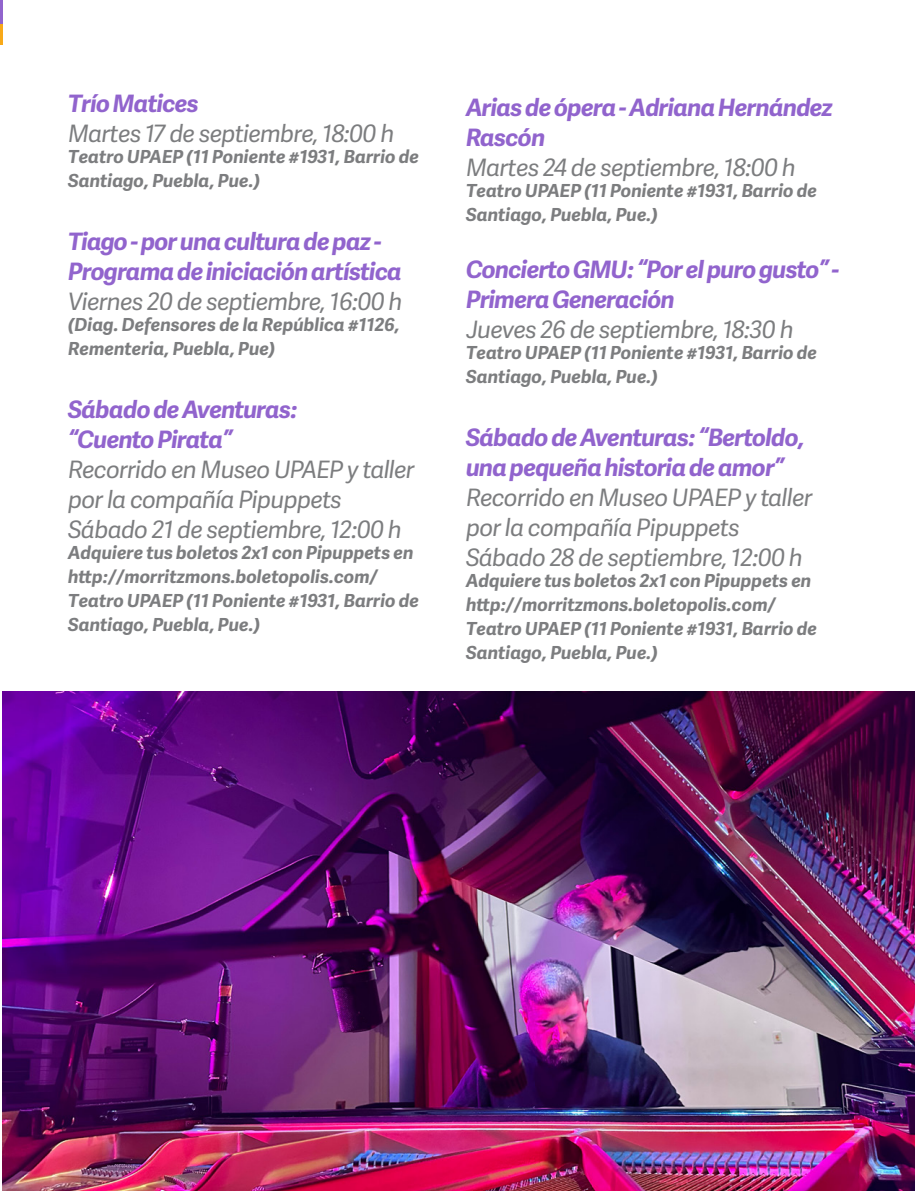
<style>
.page{position:relative;width:915px;height:1191px;background:#fff}
.page>*{position:absolute;margin:0;border:0;box-sizing:border-box;transform-origin:0 0}
.SUBS_T2{font:italic 24px/30px "Adelle Sans";letter-spacing:-.03em;color:#7c7d7f}
.SUBS_T2-2{font:italic 700 24px/30px "Adelle Sans";letter-spacing:-.03em;color:#9164cd}
.SUBS_T2-3{font:italic 700 18px/24px "Adelle Sans";color:#7c7d7f}
</style>
<div class="page">
<hr style="left:0;top:0;width:2px;height:45px;background:#f8a918">
<hr style="left:0;top:0;width:2px;height:23px;background:#9164cd">
<img style="left:2px;top:691px;width:912px;height:500px">
<p class="SUBS_T2-2" style="left:68px;top:87px;width:132px">Trío Matices</p>
<p class="SUBS_T2" style="left:68px;top:117px;width:328px">Martes 17 de septiembre, 18:00 h</p>
<p class="SUBS_T2-3" style="left:68px;top:144px;width:352px">Teatro UPAEP (11 Poniente #1931, Barrio de<br>Santiago, Puebla, Pue.)</p>
<p class="SUBS_T2-2" style="left:68px;top:225px;width:335px">Tiago - por una cultura de paz -<br>Programa de iniciación artística</p>
<p class="SUBS_T2" style="left:68px;top:285px;width:336px">Viernes 20 de septiembre, 16:00 h</p>
<p class="SUBS_T2-3" style="left:68px;top:312px;width:333px">(Diag. Defensores de la República #1126,<br>Rementeria, Puebla, Pue)</p>
<p class="SUBS_T2-2" style="left:68px;top:393px;width:231px">Sábado de Aventuras:</p>
<p class="SUBS_T2-2" style="left:68px;top:423px;width:166px">“Cuento Pirata”</p>
<p class="SUBS_T2" style="left:68px;top:453px;width:348px">Recorrido en Museo UPAEP y taller por la compañía Pipuppets</p>
<p class="SUBS_T2" style="left:68px;top:513px;width:335px">Sábado 21 de septiembre, 12:00 h</p>
<p class="SUBS_T2-3" style="left:68px;top:540px;width:347px">Adquiere tus boletos 2x1 con Pipuppets en http://morritzmons.boletopolis.com/</p>
<p class="SUBS_T2-3" style="left:68px;top:588px;width:352px">Teatro UPAEP (11 Poniente #1931, Barrio de<br>Santiago, Puebla, Pue.)</p>
<p class="SUBS_T2-2" style="left:466px;top:92px;width:368px">Arias de ópera - Adriana Hernández<br>Rascón</p>
<p class="SUBS_T2" style="left:466px;top:152px;width:331px">Martes 24 de septiembre, 18:00 h</p>
<p class="SUBS_T2-3" style="left:466px;top:178px;width:352px">Teatro UPAEP (11 Poniente #1931, Barrio de<br>Santiago, Puebla, Pue.)</p>
<p class="SUBS_T2-2" style="left:466px;top:254px;width:375px">Concierto GMU: “Por el puro gusto” -<br>Primera Generación</p>
<p class="SUBS_T2" style="left:466px;top:314px;width:329px">Jueves 26 de septiembre, 18:30 h</p>
<p class="SUBS_T2-3" style="left:466px;top:340px;width:352px">Teatro UPAEP (11 Poniente #1931, Barrio de<br>Santiago, Puebla, Pue.)</p>
<p class="SUBS_T2-2" style="left:466px;top:422px;width:340px">Sábado de Aventuras: “Bertoldo, una pequeña historia de amor”</p>
<p class="SUBS_T2" style="left:466px;top:482px;width:348px">Recorrido en Museo UPAEP y taller por la compañía Pipuppets</p>
<p class="SUBS_T2" style="left:466px;top:542px;width:338px">Sábado 28 de septiembre, 12:00 h</p>
<p class="SUBS_T2-3" style="left:466px;top:568px;width:347px">Adquiere tus boletos 2x1 con Pipuppets en http://morritzmons.boletopolis.com/</p>
<p class="SUBS_T2-3" style="left:466px;top:616px;width:352px">Teatro UPAEP (11 Poniente #1931, Barrio de<br>Santiago, Puebla, Pue.)</p>
</div>
